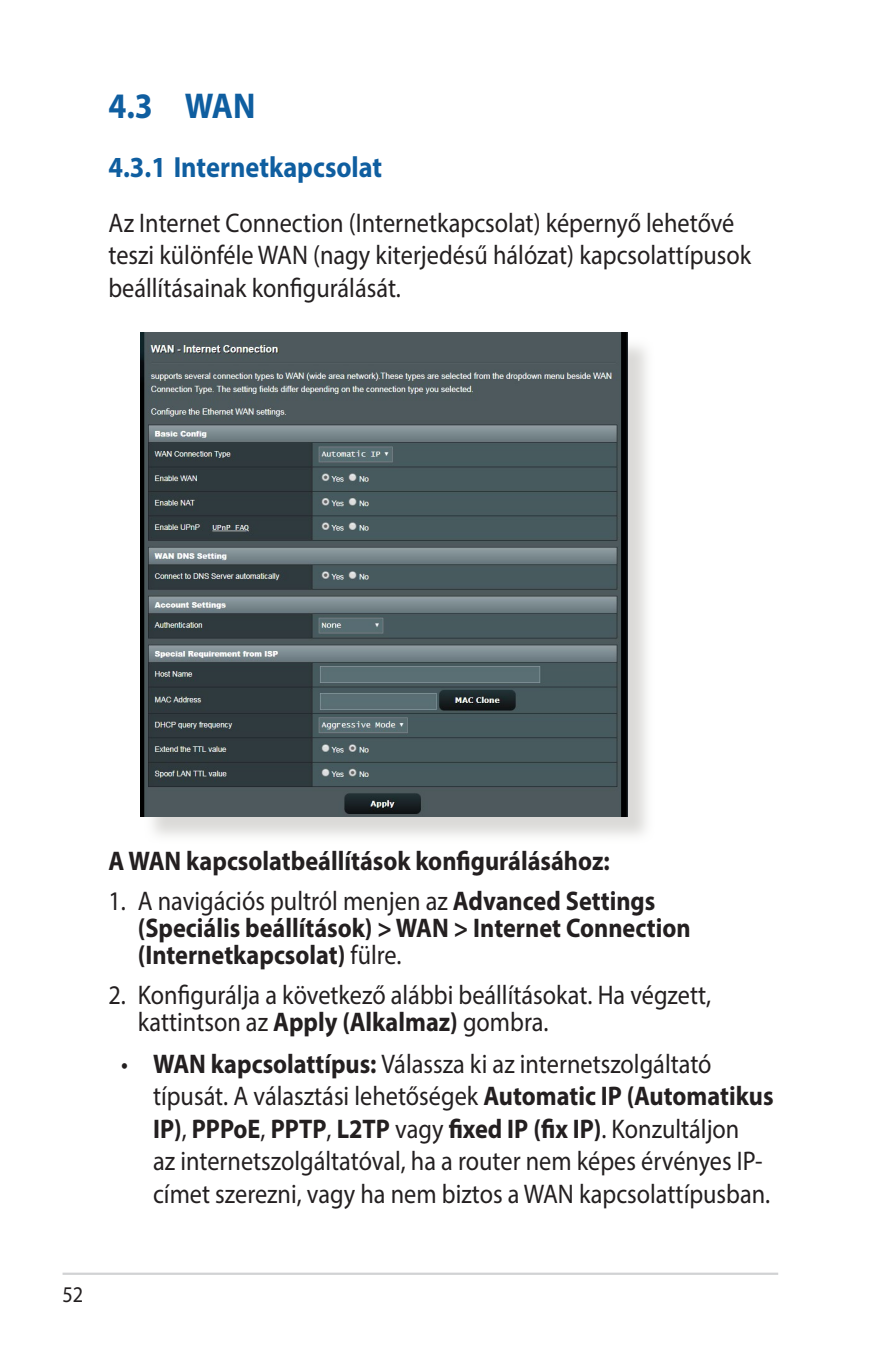
<style>
.page{position:relative;width:893px;height:1346px;background:#fff}
.page>*{position:absolute;margin:0;border:0;box-sizing:border-box;transform-origin:0 0}
.t1{font:700 36px "Myriad Pro";color:#0f5ea0;scale:.9 1}
.t2{font:700 29.25px "Myriad Pro";color:#0f5ea0;scale:.9 1}
.t3{font:27px/32.4px "Myriad Pro";color:#231f20;scale:.9 1}
.t4{font:700 27px/27px "Myriad Pro";color:#231f20;scale:.9 1}
.t5{font:22.5px "Myriad Pro";color:#231f20;scale:.9 1}
.s1{font-weight:400}
.s2{font-weight:700}
</style>
<div class="page">
<hr style="left:63px;top:1272px;width:715px;height:3px;background:#d1d2d4">
<div style="left:144px;top:336px;width:511px;height:508px;background:#cfcecb;opacity:.75"></div>
<img style="left:140px;top:333px;width:487px;height:483px">
<h1 class="t1" style="left:108px;top:82px;width:165px">4.3 WAN</h1>
<p class="t2" style="left:108px;top:148px;width:306px">4.3.1 Internetkapcsolat</p>
<p class="t3" style="left:108px;top:206px;width:716px">Az Internet Connection (Internetkapcsolat) képernyő lehetővé teszi különféle WAN (nagy kiterjedésű hálózat) kapcsolattípusok beállításainak konfigurálását.</p>
<p class="t4" style="left:108px;top:847px;width:558px">A WAN kapcsolatbeállítások konfigurálásához:</p>
<p class="t4" style="left:138px;top:887px;width:616px;text-indent:-29px"><span class="s1">1. A navigációs pultról menjen az</span> Advanced Settings (Speciális beállítások) &gt; WAN &gt; Internet Connection (Internetkapcsolat) <span class="s1">fülre.</span></p>
<p class="t3" style="left:138px;top:981px;width:639px;line-height:27px;text-indent:-29px">2. Konfigurálja a következő alábbi beállításokat. Ha végzett, kattintson az <span class="s2">Apply (Alkalmaz)</span> gombra.</p>
<p class="t3" style="left:153px;top:1047px;width:691px;text-indent:-32px">• <span class="s2">WAN kapcsolattípus:</span> Válassza ki az internetszolgáltató típusát. A választási lehetőségek <span class="s2">Automatic IP (Automatikus IP)</span>, <span class="s2">PPPoE</span>, <span class="s2">PPTP</span>, <span class="s2">L2TP</span> vagy <span class="s2">fixed IP (fix IP)</span>. Konzultáljon<br>az internetszolgáltatóval, ha a router nem képes érvényes IP&shy;címet szerezni, vagy ha nem biztos a WAN kapcsolattípusban.</p>
<p class="t5" style="left:63px;top:1281px;width:25px">52</p>
</div>
